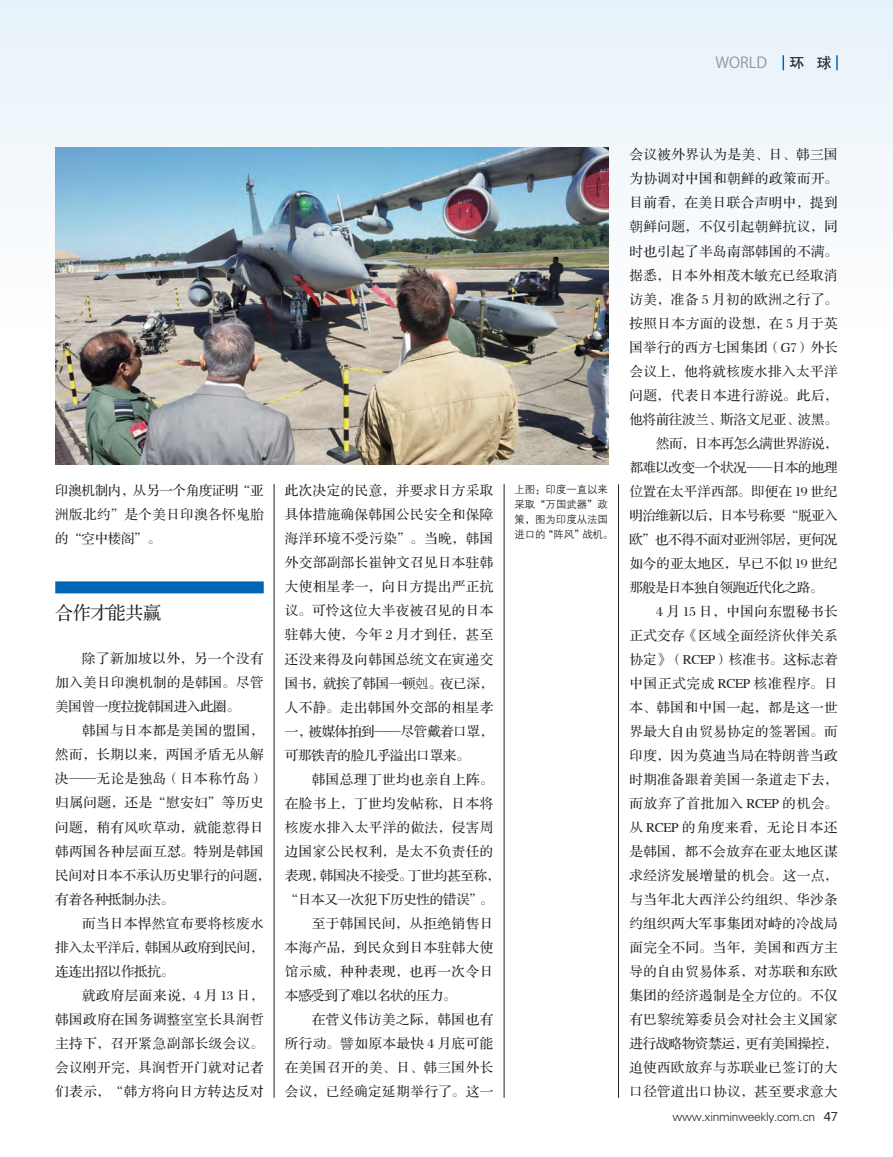
<style>
.page{position:relative;width:893px;height:1157px;background:#fff}
.page>*{position:absolute;margin:0;border:0;box-sizing:border-box;transform-origin:0 0}
.t1{font:18px "FZS3 K GBK1 0";letter-spacing:-.025em;color:#231f20}
.t2{font:15px "Koz Go Pro";color:#939598}
.t3{font:15px "FZHTJW GB1 0";color:#231f20}
.t4{font:13.5px/24px "FZS3 JW GB1 0";letter-spacing:.035em;color:#231f20;text-align:justify}
.t5{font:13.5px "FZS3 JW GB1 0";letter-spacing:-.025em;color:#231f20}
.t6{font:13.5px "FZS3 JW GB1 0";letter-spacing:-.035em;color:#231f20}
.t7{font:13.5px "FZS3 JW GB1 0";letter-spacing:.06em;color:#231f20}
.t8{font:13.5px "FZS3 JW GB1 0";letter-spacing:.01em;color:#231f20}
.t9{font:13.5px "FZS3 JW GB1 0";letter-spacing:.015em;color:#231f20}
.t10{font:13.5px "FZS3 JW GB1 0";letter-spacing:-.005em;color:#231f20}
.t11{font:13.5px "FZS3 JW GB1 0";letter-spacing:-.045em;color:#231f20}
.t12{font:13.5px "FZS3 JW GB1 0";letter-spacing:.055em;color:#231f20}
.t13{font:13.5px "FZS3 JW GB1 0";letter-spacing:-.04em;color:#231f20}
.t14{font:12px "FZXH1 JW GB1 0";letter-spacing:-.025em;color:#231f20}
.t15{font:10.5px/15px "FZZDXJW GB1 0";letter-spacing:-.01em;color:#231f20}
.s1{font-family:"Sim Sun"}
.s2{font-family:"Microsoft Ya Hei"}
</style>
<div class="page">
<div style="left:0;top:0;width:893px;height:427px;background:linear-gradient(to bottom,#e7f2f9,#fff)"></div>
<svg style="left:782px;top:55px;width:2px;height:15px"></svg>
<svg style="left:836px;top:55px;width:2px;height:15px"></svg>
<div style="left:55px;top:581px;width:209px;height:12px;background:#0166b3"></div>
<hr style="left:618px;top:484px;width:1px;height:613px;background:#231f20">
<hr style="left:504px;top:484px;width:1px;height:613px;background:#231f20">
<hr style="left:274px;top:484px;width:1px;height:613px;background:#231f20">
<img style="left:55px;top:148px;width:553px;height:316px">
<p class="t2" style="left:715px;top:53px;width:53px">WORLD</p>
<p class="t3" style="left:789px;top:55px;width:44px">环 球</p>
<p class="t4" style="left:55px;top:479px;width:210px">印澳机制内，从另一个角度证明“亚洲版北约”是个美日印澳各怀鬼胎的“空中楼阁”。</p>
<p class="t1" style="left:55px;top:603px;width:107px">合作才能共赢</p>
<p class="t4" style="left:82px;top:647px;width:183px">除了新加坡以外，另一个没有</p>
<p class="t4" style="left:55px;top:671px;width:210px">加入美日印澳机制的是韩国。尽管</p>
<p class="t5" style="left:55px;top:700px;width:186px">美国曾一度拉拢韩国进入此圈。</p>
<p class="t4" style="left:82px;top:719px;width:183px">韩国与日本都是美国的盟国，</p>
<p class="t4" style="left:55px;top:743px;width:210px">然而，长期以来，两国矛盾无从解</p>
<p class="t4" style="left:55px;top:767px;width:210px">决——无论是独岛（日本称竹岛）</p>
<p class="t4" style="left:55px;top:791px;width:210px">归属问题，还是“慰安妇”等历史</p>
<p class="t4" style="left:55px;top:815px;width:210px">问题，稍有风吹草动，就能惹得日</p>
<p class="t4" style="left:55px;top:839px;width:210px">韩两国各种层面互怼。特别是韩国</p>
<p class="t10" style="left:55px;top:868px;width:217px">民间对日本不承认历史罪行的问题，</p>
<p class="t5" style="left:55px;top:892px;width:120px">有着各种抵制办法。</p>
<p class="t4" style="left:82px;top:911px;width:183px">而当日本悍然宣布要将核废水</p>
<p class="t5" style="left:55px;top:940px;width:210px">排入太平洋后，韩国从政府到民间，</p>
<p class="t5" style="left:55px;top:964px;width:120px">连连出招以作抵抗。</p>
<p class="t12" style="left:82px;top:988px;width:183px">就政府层面来说，4 月 13 日，</p>
<p class="t4" style="left:55px;top:1007px;width:210px">韩国政府在国务调整室室长具润哲</p>
<p class="t4" style="left:55px;top:1031px;width:210px">主持下，召开紧急副部长级会议。</p>
<p class="t4" style="left:55px;top:1055px;width:210px">会议刚开完，具润哲开门就对记者</p>
<p class="t4" style="left:55px;top:1079px;width:210px">们表示，“韩方将向日方转达反对</p>
<p class="t4" style="left:285px;top:479px;width:210px">此次决定的民意，并要求日方采取</p>
<p class="t4" style="left:285px;top:503px;width:210px">具体措施确保韩国公民安全和保障</p>
<p class="t4" style="left:285px;top:527px;width:210px">海洋环境不受污染”。当晚，韩国</p>
<p class="t4" style="left:285px;top:551px;width:210px">外交部副部长崔钟文召见日本驻韩</p>
<p class="t4" style="left:285px;top:575px;width:210px">大使相星孝一，向日方提出严正抗</p>
<p class="t4" style="left:285px;top:599px;width:210px">议。可怜这位大半夜被召见的日本</p>
<p class="t4" style="left:285px;top:623px;width:210px">驻韩大使，今年 2 月才到任，甚至</p>
<p class="t4" style="left:285px;top:647px;width:210px">还没来得及向韩国总统文在寅递交</p>
<p class="t5" style="left:285px;top:676px;width:210px">国书，就挨了韩国一顿<span class="s1">剋</span>。夜已深，</p>
<p class="t4" style="left:285px;top:695px;width:210px">人不静。走出韩国外交部的相星孝</p>
<p class="t5" style="left:285px;top:724px;width:210px">一，被媒体拍到——尽管戴着口罩，</p>
<p class="t5" style="left:285px;top:748px;width:186px">可那铁青的脸几乎溢出口罩来。</p>
<p class="t4" style="left:312px;top:767px;width:183px">韩国总理丁世均也亲自上阵。</p>
<p class="t4" style="left:285px;top:791px;width:210px">在脸书上，丁世均发帖称，日本将</p>
<p class="t4" style="left:285px;top:815px;width:210px">核废水排入太平洋的做法，侵害周</p>
<p class="t4" style="left:285px;top:839px;width:210px">边国家公民权利，是太不负责任的</p>
<p class="t5" style="left:285px;top:868px;width:217px">表现，韩国决不接受。丁世均甚至称，</p>
<p class="t5" style="left:285px;top:892px;width:210px">“日本又一次犯下历史性的错误”。</p>
<p class="t4" style="left:312px;top:911px;width:183px">至于韩国民间，从拒绝销售日</p>
<p class="t4" style="left:285px;top:935px;width:210px">本海产品，到民众到日本驻韩大使</p>
<p class="t4" style="left:285px;top:959px;width:210px">馆示威，种种表现，也再一次令日</p>
<p class="t5" style="left:285px;top:988px;width:173px">本感受到了难以名状的压力。</p>
<p class="t4" style="left:312px;top:1007px;width:183px">在菅义伟访美之际，韩国也有</p>
<p class="t4" style="left:285px;top:1031px;width:210px">所行动。譬如原本最快 4 月底可能</p>
<p class="t4" style="left:285px;top:1055px;width:210px">在美国召开的美、日、韩三国外长</p>
<p class="t4" style="left:285px;top:1079px;width:210px">会议，已经确定延期举行了。这一</p>
<p class="t15" style="left:514px;top:482px;width:100px">上图：印度一直以来采取“万国武器”政策，图为印度从法国进口的“阵风”战机。</p>
<p class="t4" style="left:629px;top:143px;width:210px">会议被外界认为是美、日、韩三国</p>
<p class="t4" style="left:629px;top:167px;width:210px">为协调对中国和朝鲜的政策而开。</p>
<p class="t4" style="left:629px;top:191px;width:210px">目前看，在美日联合声明中，提到</p>
<p class="t4" style="left:629px;top:215px;width:210px">朝鲜问题，不仅引起朝鲜抗议，同</p>
<p class="t4" style="left:629px;top:239px;width:210px">时也引起了半岛南部韩国的不满。</p>
<p class="t4" style="left:629px;top:263px;width:210px">据悉，日本外相茂木敏充已经取消</p>
<p class="t4" style="left:629px;top:287px;width:210px">访美，准备 5 月初的欧洲之行了。</p>
<p class="t4" style="left:629px;top:311px;width:210px">按照日本方面的设想，在 5 月于英</p>
<p class="t4" style="left:629px;top:335px;width:210px">国举行的西方七国集团（G7）外长</p>
<p class="t4" style="left:629px;top:359px;width:210px">会议上，他将就核废水排入太平洋</p>
<p class="t4" style="left:629px;top:383px;width:210px">问题，代表日本进行游说。此后，</p>
<p class="t5" style="left:629px;top:412px;width:210px">他将前往波兰、斯洛文尼亚、波黑。</p>
<p class="t13" style="left:656px;top:436px;width:183px">然而，日本再怎么满世界游说，</p>
<p class="t6" style="left:629px;top:460px;width:210px">都难以改变一个状况——日本的地理</p>
<p class="t8" style="left:629px;top:484px;width:210px">位置在太平洋西部。即便在 19 世纪</p>
<p class="t6" style="left:629px;top:508px;width:210px">明治维新以后，日本号称要“脱亚入</p>
<p class="t6" style="left:629px;top:532px;width:210px">欧”也不得不面对亚洲邻居，更何况</p>
<p class="t8" style="left:629px;top:556px;width:210px">如今的亚太地区，早已不似 19 世纪</p>
<p class="t11" style="left:629px;top:580px;width:195px">那般是日本独自领跑近代化之路。</p>
<p class="t4" style="left:656px;top:599px;width:183px">4 月 15 日，中国向东盟秘书长</p>
<p class="t4" style="left:629px;top:623px;width:210px">正式交存《区域全面经济伙伴关系</p>
<p class="t9" style="left:629px;top:652px;width:210px">协定》（RCEP）核准书。这标志着</p>
<p class="t7" style="left:629px;top:676px;width:210px">中国正式完成 RCEP 核准程序。日</p>
<p class="t4" style="left:629px;top:696px;width:210px">本、韩国和中国一起，都是这一世</p>
<p class="t4" style="left:629px;top:720px;width:210px">界最大自由贸易协定的签署国。而</p>
<p class="t4" style="left:629px;top:744px;width:210px">印度，因为莫迪当局在特朗普当政</p>
<p class="t4" style="left:629px;top:768px;width:210px">时期准备跟着美国一条道走下去，</p>
<p class="t7" style="left:629px;top:796px;width:210px">而放弃了首批加入 RCEP 的机会。</p>
<p class="t7" style="left:629px;top:820px;width:210px">从 RCEP 的角度来看，无论日本还</p>
<p class="t4" style="left:629px;top:840px;width:210px">是韩国，都不会放弃在亚太地区谋</p>
<p class="t4" style="left:629px;top:864px;width:210px">求经济发展增量的机会。这一点，</p>
<p class="t4" style="left:629px;top:888px;width:210px">与当年北大西洋公约组织、华沙条</p>
<p class="t4" style="left:629px;top:912px;width:210px">约组织两大军事集团对峙的冷战局</p>
<p class="t4" style="left:629px;top:936px;width:210px">面完全不同。当年，美国和西方主</p>
<p class="t4" style="left:629px;top:960px;width:210px">导的自由贸易体系，对苏联和东欧</p>
<p class="t4" style="left:629px;top:984px;width:210px">集团的经济遏制是全方位的。不仅</p>
<p class="t4" style="left:629px;top:1008px;width:210px">有巴黎统筹委员会对社会主义国家</p>
<p class="t5" style="left:629px;top:1036px;width:210px">进行战略物资禁运，更有美国操控，</p>
<p class="t4" style="left:629px;top:1056px;width:210px">迫使西欧放弃与苏联业已签订的大</p>
<p class="t4" style="left:629px;top:1080px;width:210px">口径管道出口协议，甚至要求意大</p>
<p class="t14" style="left:673px;top:1109px;width:167px">www.xinminweekly.com.cn <span class="s2">47</span></p>
</div>
